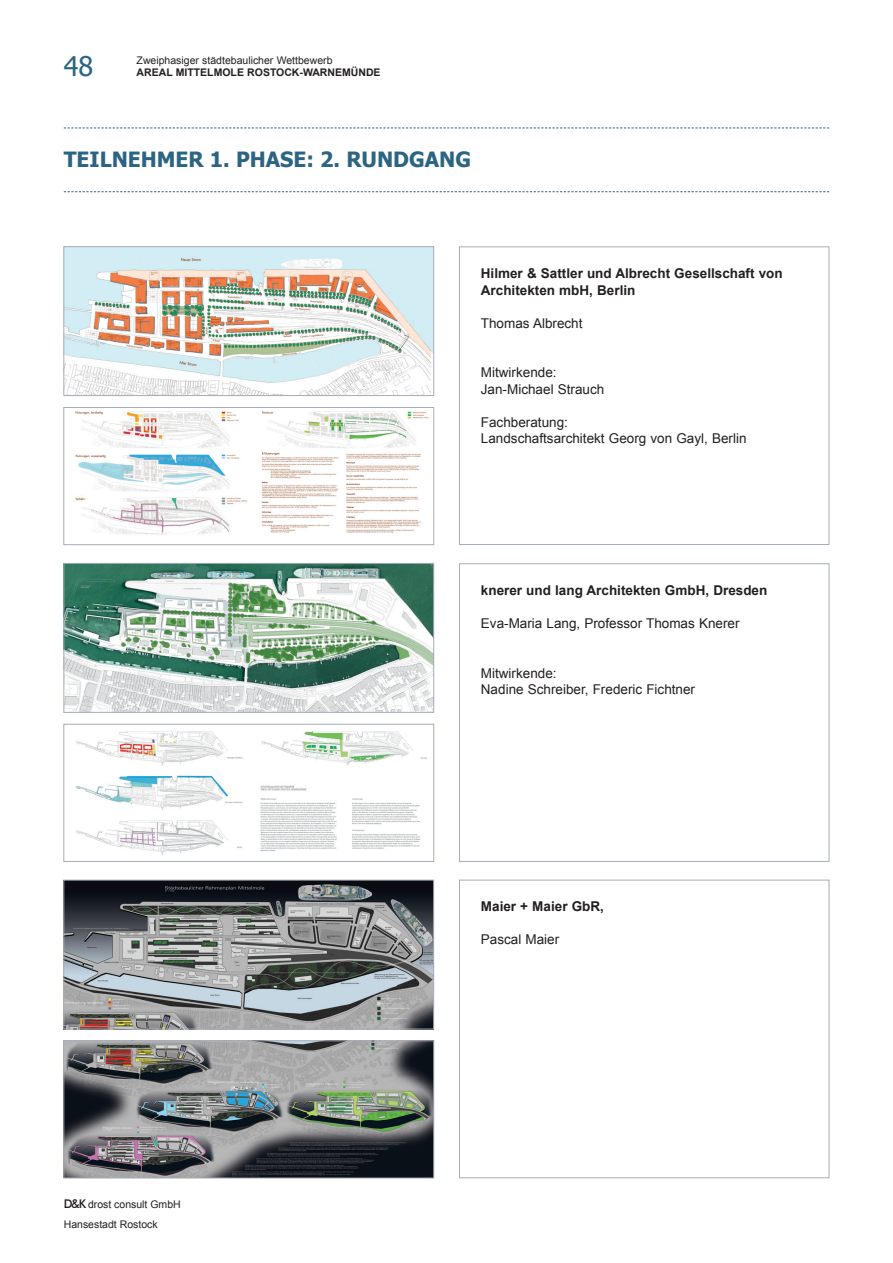
<style>
.page{position:relative;width:893px;height:1263px;background:#fff}
.page>*{position:absolute;margin:0;border:0;box-sizing:border-box;transform-origin:0 0}
.t1{font:27px "Tahoma";color:#2c6484}
.t2{font:700 21px "Tahoma";color:#2c6484}
.t3{font:13.5px/16.5px "Arial";color:#231f20}
.t4{font:700 13.5px/16.5px "Arial";color:#231f20}
.t5{font:10.5px "Arial";color:#231f20}
.t6{font:700 10.5px "Arial";color:#231f20}
.s1{font-family:"Futura BT";font-weight:500;font-size:12px}
</style>
<div class="page">
<svg style="left:64px;top:128px;width:765px;height:1px"></svg>
<svg style="left:64px;top:191px;width:765px;height:1px"></svg>
<div style="left:459px;top:247px;width:370px;height:298px;border:1px solid #a7adb8"></div>
<img style="left:75px;top:411px;width:354px;height:124px">
<div style="left:64px;top:407px;width:370px;height:138px;border:1px solid #a7adb8"></div>
<img style="left:66px;top:249px;width:366px;height:145px">
<div style="left:64px;top:247px;width:370px;height:149px;border:1px solid #a7adb8"></div>
<div style="left:459px;top:563px;width:370px;height:299px;border:1px solid #a7adb8"></div>
<img style="left:76px;top:731px;width:351px;height:124px">
<div style="left:64px;top:724px;width:370px;height:137px;border:1px solid #a7adb8"></div>
<img style="left:66px;top:565px;width:366px;height:145px">
<div style="left:64px;top:563px;width:370px;height:149px;border:1px solid #a7adb8"></div>
<div style="left:459px;top:880px;width:370px;height:298px;border:1px solid #a7adb8"></div>
<img style="left:66px;top:1043px;width:366px;height:133px">
<div style="left:64px;top:1041px;width:370px;height:137px;border:1px solid #a7adb8"></div>
<img style="left:66px;top:882px;width:366px;height:145px">
<div style="left:64px;top:880px;width:370px;height:149px;border:1px solid #a7adb8"></div>
<h1 class="t1" style="left:64px;top:48px;width:31px">48</h1>
<p class="t5" style="left:137px;top:53px;width:197px">Zweiphasiger städtebaulicher Wettbewerb</p>
<p class="t6" style="left:137px;top:65px;width:246px">AREAL MITTELMOLE ROSTOCK-WARNEMÜNDE</p>
<h2 class="t2" style="left:64px;top:145px;width:16px">TEILNEHMER</h2>
<h2 class="t2" style="left:210px;top:145px;width:55px">1. PHASE</h2>
<h2 class="t2" style="left:306px;top:145px;width:166px">: 2. RUNDGANG</h2>
<p class="t4" style="left:481px;top:265px;width:303px">Hilmer &amp; Sattler und Albrecht Gesellschaft von<br>Architekten mbH, Berlin</p>
<p class="t3" style="left:481px;top:315px;width:103px">Thomas Albrecht</p>
<p class="t3" style="left:481px;top:364px;width:125px">Mitwirkende:<br>Jan-Michael Strauch</p>
<p class="t3" style="left:481px;top:414px;width:267px">Fachberatung:<br>Landschaftsarchitekt Georg von Gayl, Berlin</p>
<p class="t4" style="left:481px;top:582px;width:288px">knerer und lang Architekten GmbH, Dresden</p>
<p class="t3" style="left:481px;top:615px;width:260px">Eva-Maria Lang, Professor Thomas Knerer</p>
<p class="t3" style="left:481px;top:665px;width:216px">Mitwirkende:<br>Nadine Schreiber, Frederic Fichtner</p>
<p class="t4" style="left:481px;top:899px;width:125px">Maier + Maier GbR,</p>
<p class="t3" style="left:481px;top:931px;width:80px">Pascal Maier</p>
<p class="t5" style="left:64px;top:1198px;width:119px"><span class="s1">D&amp;K</span> drost consult GmbH</p>
<p class="t5" style="left:64px;top:1217px;width:95px">Hansestadt Rostock</p>
</div>
